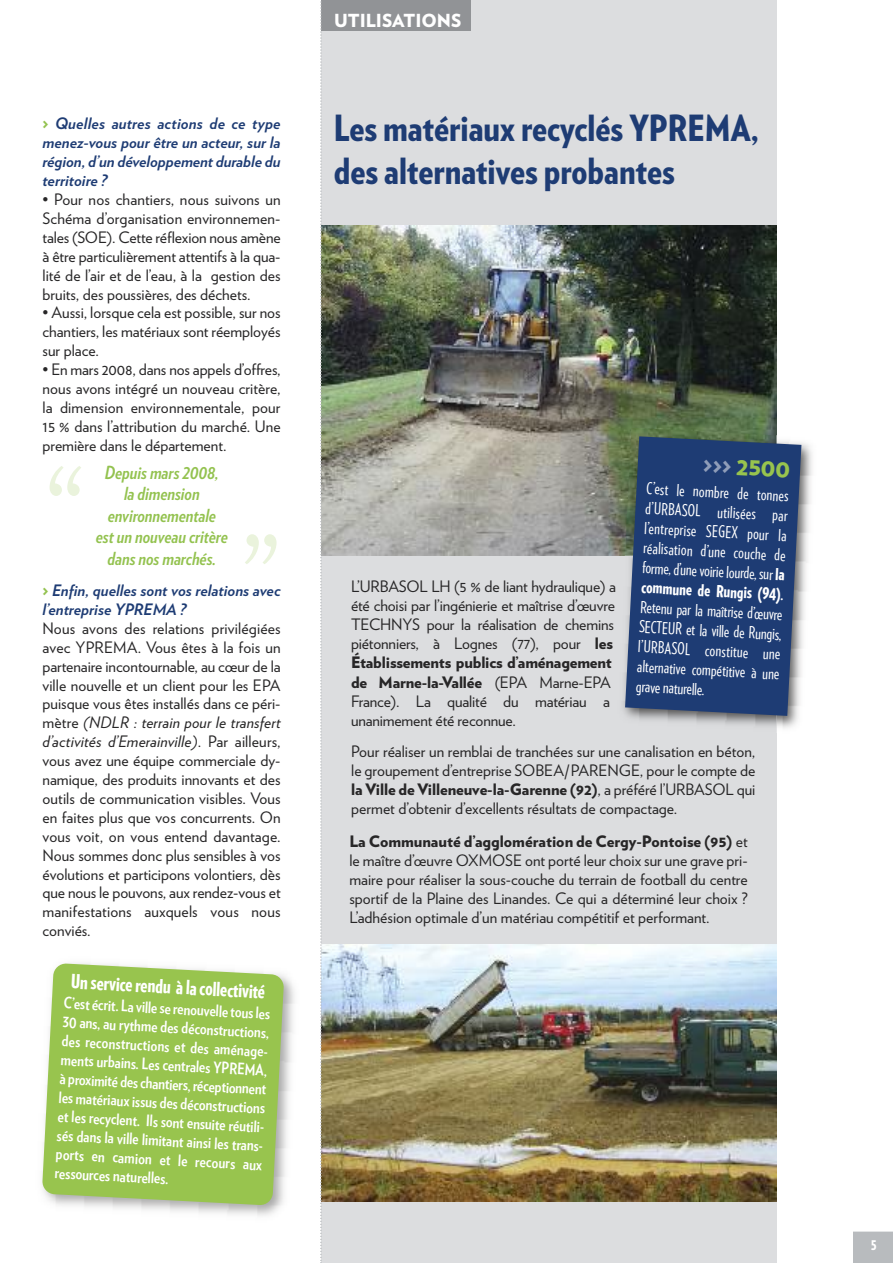
<style>
.page{position:relative;width:893px;height:1263px;background:#fff}
.page>*{position:absolute;margin:0;border:0;box-sizing:border-box;transform-origin:0 0}
.t1{font:200 216px "Verlag Compressed";color:#eaf3dc}
.t2{font:900 36px/43.2px "Verlag Condensed";color:#1e3c74}
.t3{font:900 25.5px "Verlag";color:#98c44e}
.t4{font:900 19.5px "Verlag Compressed";color:#fff}
.t5{font:italic 700 18px/21.6px "Verlag Condensed";color:#93c24f;text-align:center}
.t6{font:900 18px "Verlag";color:#fff}
.t7{font:16.5px/19.8px "Verlag Compressed";color:#fff;text-align:justify}
.t8{font:15.75px/18.9px "Verlag";color:#272627;text-align:justify}
.t9{font:700 15.75px/18.9px "Verlag Condensed";color:#fff}
.t10{font:italic 700 15.75px/19px "Verlag";color:#1e3c74;text-align:justify}
.t11{font:900 13.5px "Verlag Compressed";color:#fff}
.s1{font-weight:900;font-style:normal;color:#93c24f}
.s2{font-style:italic}
.s3{font-weight:900}
.s4{color:#8f9db9}
.s5{font-weight:700}
</style>
<div class="page">
<div style="left:321px;top:0;width:455px;height:1263px;background:#dcdddf"></div>
<img style="left:322px;top:944px;width:455px;height:258px">
<img style="left:322px;top:225px;width:454px;height:330px">
<img style="left:616px;top:435px;width:196px;height:299px">
<img style="left:625px;top:428px;width:151px;height:8px">
<svg style="left:625px;top:436px;width:176px;height:280px;background:#2a4576"></svg>
<div style="left:321px;top:0;width:149px;height:31px;background:#919396"></div>
<svg style="left:42px;top:963px;width:242px;height:242px;background:#9fc65b"></svg>
<svg style="left:320px;top:1px;width:2px;height:1262px"></svg>
<svg style="left:853px;top:1231px;width:40px;height:32px"></svg>
<p class="t10" style="left:43px;top:116px;width:240px"><span class="s1">&gt;</span> Quelles autres actions de ce type menez-vous pour être un acteur, sur la région, d’un développement durable du territoire ?</p>
<p class="t8" style="left:43px;top:192px;width:240px">• Pour nos chantiers, nous suivons un Schéma d’organisation environnemen&shy;tales (SOE). Cette réflexion nous amène à être particulièrement attentifs à la qua&shy;lité de l’air et de l’eau, à la gestion des bruits, des poussières, des déchets.</p>
<p class="t8" style="left:43px;top:305px;width:240px">• Aussi, lorsque cela est possible, sur nos chantiers, les matériaux sont réemployés sur place.</p>
<p class="t8" style="left:43px;top:362px;width:240px">• En mars 2008, dans nos appels d’offres, nous avons intégré un nouveau critère, la dimension environnementale, pour 15 % dans l’attribution du marché. Une première dans le département.</p>
<p class="t5" style="left:96px;top:463px;width:134px">Depuis mars 2008,<br>la dimension environnementale<br>est un nouveau critère dans nos marchés.</p>
<h1 class="t1" style="left:47px;top:502px;width:234px">“ ”</h1>
<p class="t10" style="left:43px;top:582px;width:240px"><span class="s1">&gt;</span> Enfin, quelles sont vos relations avec l’entreprise YPREMA ?</p>
<p class="t8" style="left:43px;top:620px;width:240px">Nous avons des relations privilégiées avec YPREMA. Vous êtes à la fois un partenaire incontournable, au cœur de la ville nouvelle et un client pour les EPA puisque vous êtes installés dans ce péri&shy;mètre <span class="s2">(NDLR : terrain pour le transfert d’activités d’Emerainville)</span>. Par ailleurs, vous avez une équipe commerciale dy&shy;namique, des produits innovants et des outils de communication visibles. Vous en faites plus que vos concurrents. On vous voit, on vous entend davantage.<br>Nous sommes donc plus sensibles à vos évolutions et participons volontiers, dès que nous le pouvons, aux rendez-vous et manifestations auxquels vous nous conviés.</p>
<p class="t4" style="left:72px;top:974px;width:196px;rotate:3deg">Unservicerendu àlacollectivité</p>
<p class="t9" style="left:64px;top:995px;width:212px;rotate:3deg">C’est écrit. Laville se renouvelle tousles 30 ans, au rythme des déconstructions, des reconstructions et des aménage&shy;ments urbains. Les centrales YPREMA, à proximité deschantiers,réceptionnent les matériaux issus des déconstructions et les recyclent. Ils sont ensuite réutili&shy;sés dans la ville limitant ainsi les trans&shy;ports en camion et le recours aux ressources naturelles.</p>
<p class="t6" style="left:334px;top:14px;width:129px">UTILISATIONS</p>
<h2 class="t2" style="left:334px;top:110px;width:427px">Les matériaux recyclés YPREMA, des alternatives probantes</h2>
<p class="t8" style="left:351px;top:579px;width:266px;text-align:left">L’URBASOL LH (5 % de liant hydraulique) a été choisi par l’ingénierie et maîtrise d’œuvre TECHNYS pour la réalisation de chemins piétonniers, à Lognes (77), pour <span class="s3">les Établissements publics d’aménagement de Marne-la-Vallée</span> (EPA Marne-EPA France). La qualité du matériau a unanimement été reconnue.</p>
<h3 class="t3" style="left:704px;top:454px;width:89px;rotate:3deg"><span class="s4">&gt;&gt;&gt;</span> 2500</h3>
<p class="t7" style="left:647px;top:480px;width:144px;rotate:3deg">C’est le nombre de tonnes d’URBASOL utilisées par l’entreprise SEGEX pour la réalisation d’une couche de forme, d’une voirie lourde, sur <span class="s3">la commune de Rungis (94)</span><span class="s5">.<br></span>Retenu par la maîtrise d’œuvre SECTEUR et la ville de Rungis, l’URBASOL constitue une alternative compétitive à une grave naturelle.</p>
<p class="t8" style="left:351px;top:743px;width:406px">Pour réaliser un remblai de tranchées sur une canalisation en béton, le groupement d’entreprise SOBEA/PARENGE, pour le compte de <span class="s3">la Ville de Villeneuve-la-Garenne (92)</span>, a préféré l’URBASOL qui permet d’obtenir d’excellents résultats de compactage.</p>
<p class="t8" style="left:349px;top:834px;width:400px"><span class="s3">La Communauté d’agglomération de Cergy-Pontoise (95)</span> et le maître d’œuvre OXMOSE ont porté leur choix sur une grave pri&shy;maire pour réaliser la sous-couche du terrain de football du centre sportif de la Plaine des Linandes. Ce qui a déterminé leur choix ?<br>L’adhésion optimale d’un matériau compétitif et performant.</p>
<p class="t11" style="left:871px;top:1240px;width:7px">5</p>
</div>
